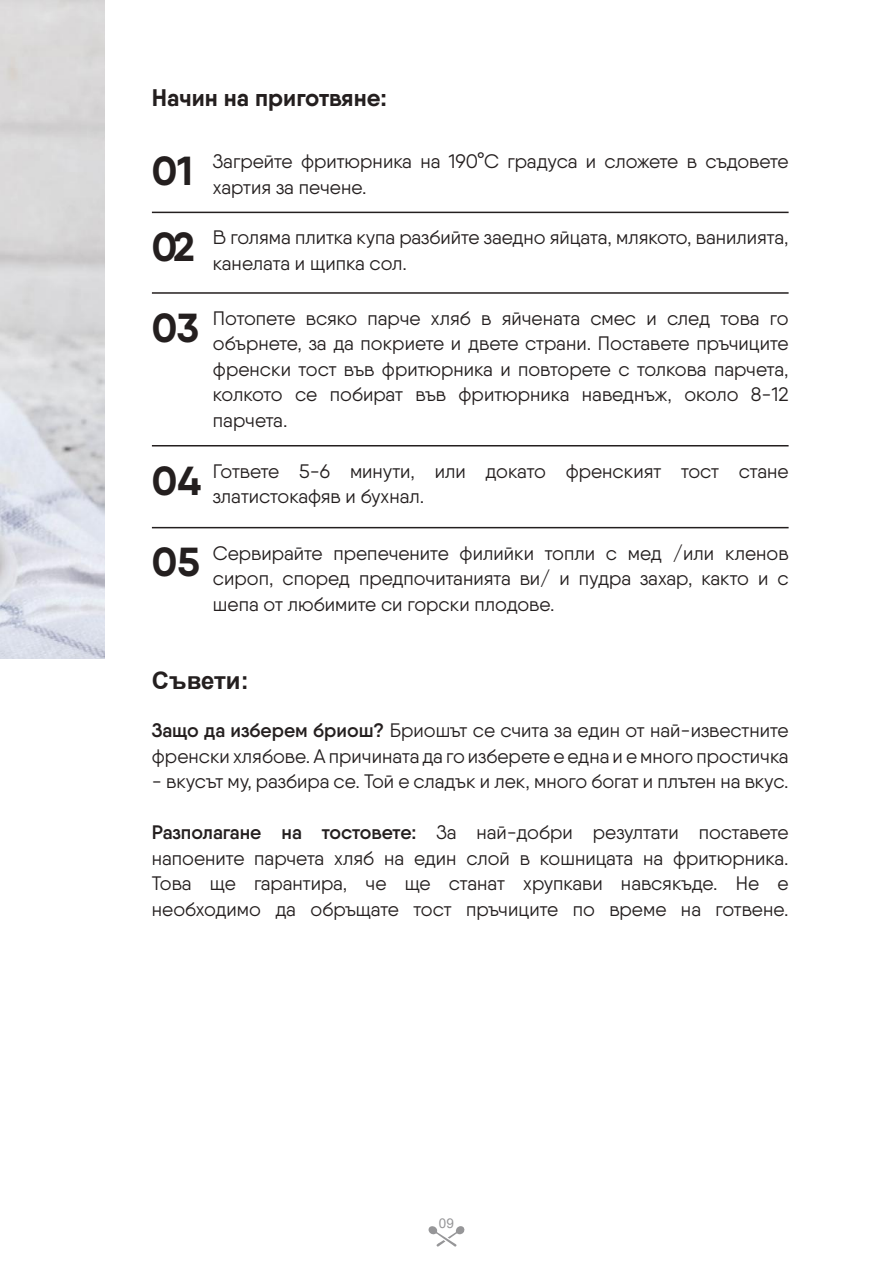
<style>
.page{position:relative;width:893px;height:1263px;background:#fff}
.page>*{position:absolute;margin:0;border:0;box-sizing:border-box;transform-origin:0 0}
.t1{font:700 40.5px "Qanelas";color:#241f1f}
.t2{font:700 24px "Qanelas";color:#241f1f}
.t3{font:700 24px "Arial";color:#241f1f}
.t4{font:19.5px/25.5px "Qanelas";color:#241f1f}
.t5{font:13.5px "Arial";color:#969698}
.s1{font-weight:600}
</style>
<div class="page">
<img style="left:0;top:0;width:104px;height:659px">
<hr style="left:152px;top:212px;width:637px;height:1px;background:#241f1f">
<hr style="left:152px;top:292px;width:637px;height:2px;background:#241f1f">
<hr style="left:152px;top:445px;width:637px;height:1px;background:#241f1f">
<hr style="left:152px;top:527px;width:637px;height:1px;background:#241f1f">
<svg style="left:428px;top:1226px;width:37px;height:21px"></svg>
<p class="t2" style="left:152px;top:83px;width:237px">Начин на приготвяне:</p>
<p class="t4" style="left:152px;top:148px;width:638px;text-indent:61px">Загрейте фритюрника на 190°C градуса и сложете в съдовете<br><sup>01</sup> хартия за печене.</p>
<p class="t4" style="left:152px;top:225px;width:638px;text-indent:61px">В голяма плитка купа разбийте заедно яйцата, млякото, ванилията,<br><sup>02</sup> канелата и щипка сол.</p>
<p class="t4" style="left:213px;top:305px;width:577px;text-align:justify">Потопете всяко парче хляб в яйчената смес и след това го обърнете, за да покриете и двете страни. Поставете пръчиците френски тост във фритюрника и повторете с толкова парчета, колкото се побират във фритюрника наведнъж, около 8-12 парчета.</p>
<h1 class="t1" style="left:152px;top:302px;width:49px">03</h1>
<p class="t4" style="left:152px;top:458px;width:638px;text-indent:61px">Гответе 5-6 минути, или докато френският тост стане<br><sup>04</sup> златистокафяв и бухнал.</p>
<p class="t4" style="left:213px;top:540px;width:577px;text-align:justify">Сервирайте препечените филийки топли с мед /или кленов сироп, според предпочитанията ви/ и пудра захар, както и с шепа от любимите си горски плодове.</p>
<h1 class="t1" style="left:152px;top:537px;width:50px">05</h1>
<p class="t3" style="left:152px;top:664px;width:98px">Съвети:</p>
<p class="t4" style="left:152px;top:717px;width:638px"><span class="s1">Защо да изберем бриош?</span> Бриошът се счита за един от най-известните френски хлябове. А причината да го изберете е една и е много простичка</p>
<p class="t4" style="left:152px;top:768px;width:638px">- вкусът му, разбира се. Той е сладък и лек, много богат и плътен на вкус.</p>
<p class="t4" style="left:152px;top:819px;width:638px;text-align:justify"><span class="s1">Разполагане на тостовете:</span> За най-добри резултати поставете напоените парчета хляб на един слой в кошницата на фритюрника.<br>Това ще гарантира, че ще станат хрупкави навсякъде. Не е необходимо да обръщате тост пръчиците по време на готвене.</p>
<p class="t5" style="left:439px;top:1214px;width:17px">09</p>
</div>
